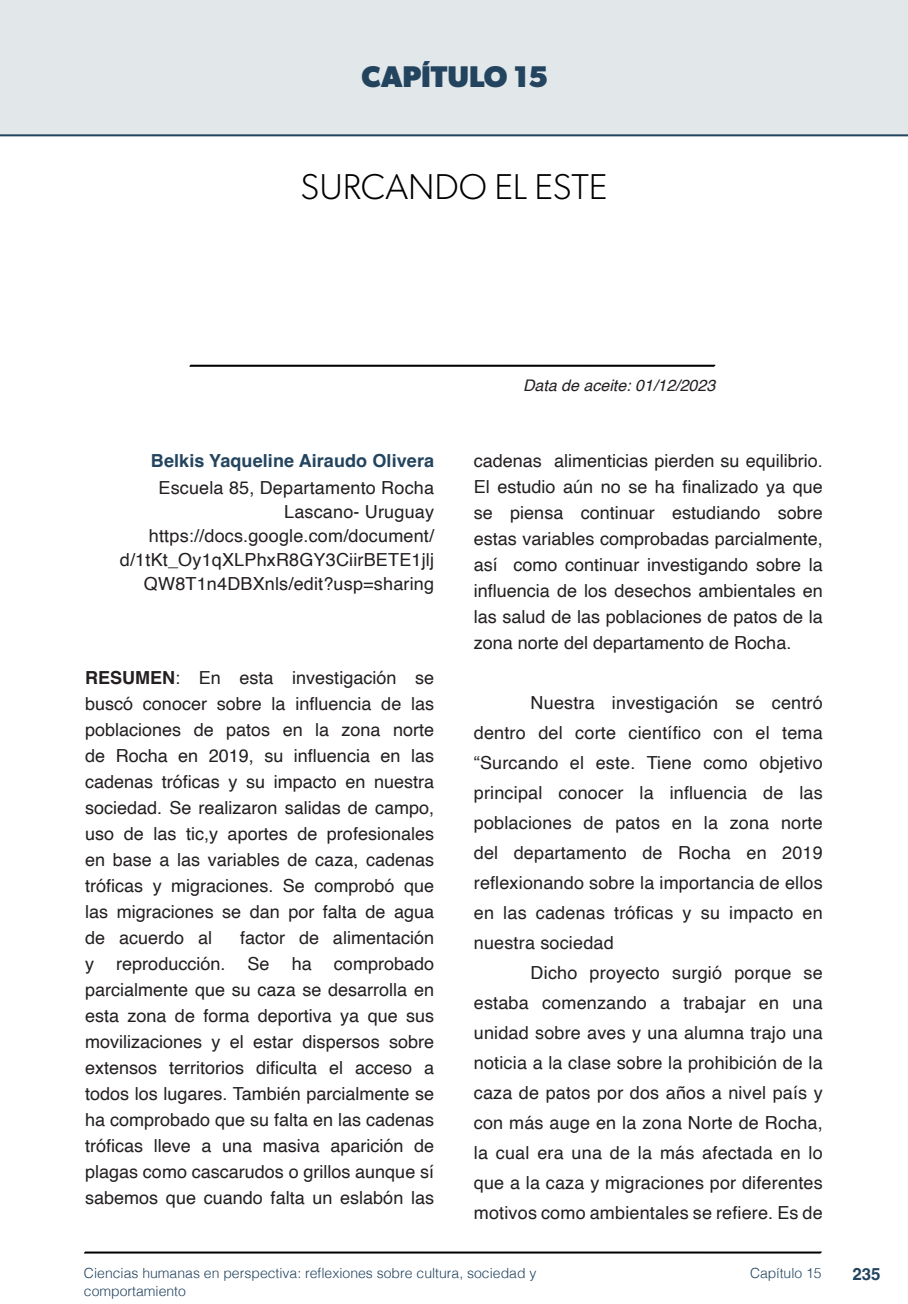
<style>
.page{position:relative;width:908px;height:1304px;background:#fff}
.page>*{position:absolute;margin:0;border:0;box-sizing:border-box;transform-origin:0 0}
.t1{font:300 36px "Gibson";color:#000}
.t2{font:700 30px "Gibson";color:#23445f}
.t3{font:18px/26px "Helvetica";letter-spacing:.01em;color:#231f20;text-align:justify}
.t4{font:700 18px "Helvetica";letter-spacing:.005em;color:#23445f}
.t5{font:700 16.8px "Helvetica";color:#23445f}
.t6{font:italic 16px "Helvetica";color:#231f20}
.t7{font:300 14px/18px "Helvetica";color:#23445f}
.s1{font-weight:700}
</style>
<div class="page">
<svg style="left:84px;top:1251px;width:737px;height:3px;background:#515151"></svg>
<svg style="left:189px;top:364px;width:526px;height:3px;background:#4f4f4f"></svg>
<div style="left:0;top:0;width:907px;height:136px;background:#e2e7e9"></div>
<div style="left:44px;top:72px;width:68px;height:61px;background:#e2e7e9"></div>
<h2 class="t2" style="left:361px;top:58px;width:188px">CAPÍTULO 15</h2>
<h1 class="t1" style="left:300px;top:165px;width:308px">SURCANDO EL ESTE</h1>
<p class="t4" style="left:151px;top:450px;width:284px">Belkis Yaqueline Airaudo Olivera</p>
<p class="t3" style="left:120px;top:477px;width:315px;line-height:24px;text-align:right">Escuela 85, Departamento Rocha<br>Lascano- Uruguay https://docs.google.com/document/ d/1tKt_Oy1qXLPhxR8GY3CiirBETE1jlj<br>QW8T1n4DBXnls/edit?usp=sharing</p>
<p class="t3" style="left:85px;top:666px;width:350px"><span class="s1">RESUMEN</span>: En esta investigación se buscó conocer sobre la influencia de las poblaciones de patos en la zona norte de Rocha en 2019, su influencia en las cadenas tróficas y su impacto en nuestra sociedad. Se realizaron salidas de campo, uso de las tic,y aportes de profesionales en base a las variables de caza, cadenas tróficas y migraciones. Se comprobó que las migraciones se dan por falta de agua de acuerdo al</p>
<p class="t3" style="left:85px;top:926px;width:350px;text-indent:155px">factor de alimentación y reproducción. Se ha comprobado parcialmente que su caza se desarrolla en esta zona de forma deportiva ya que sus movilizaciones y el estar dispersos sobre extensos territorios dificulta el acceso a todos los lugares. También parcialmente se ha comprobado que su falta en las cadenas tróficas lleve a una masiva aparición de plagas como cascarudos o grillos aunque sí sabemos que cuando falta un eslabón las</p>
<p class="t6" style="left:523px;top:373px;width:194px">Data de aceite: 01/12/2023</p>
<p class="t3" style="left:473px;top:448px;width:350px">cadenas alimenticias pierden su equilibrio.<br>El estudio aún no se ha finalizado ya que se piensa continuar estudiando sobre estas variables comprobadas parcialmente, así como continuar investigando sobre la influencia de los desechos ambientales en las salud de las poblaciones de patos de la zona norte del departamento de Rocha.</p>
<p class="t3" style="left:473px;top:688px;width:350px;line-height:30px;text-indent:57px">Nuestra investigación se centró dentro del corte científico con el tema “Surcando el este. Tiene como objetivo principal conocer la influencia de las poblaciones de patos en la zona norte del departamento de Rocha en 2019 reflexionando sobre la importancia de ellos en las cadenas tróficas y su impacto en nuestra sociedad</p>
<p class="t3" style="left:473px;top:958px;width:350px;line-height:30px;text-indent:57px">Dicho proyecto surgió porque se estaba comenzando a trabajar en una unidad sobre aves y una alumna trajo una noticia a la clase sobre la prohibición de la caza de patos por dos años a nivel país y con más auge en la zona Norte de Rocha, la cual era una de la más afectada en lo que a la caza y migraciones por diferentes motivos como ambientales se refiere. Es de</p>
<p class="t7" style="left:84px;top:1263px;width:454px">Ciencias humanas en perspectiva: reflexiones sobre cultura, sociedad y comportamiento</p>
<p class="t7" style="left:749px;top:1263px;width:73px">Capítulo 15</p>
<p class="t5" style="left:851px;top:1264px;width:30px">235</p>
</div>
